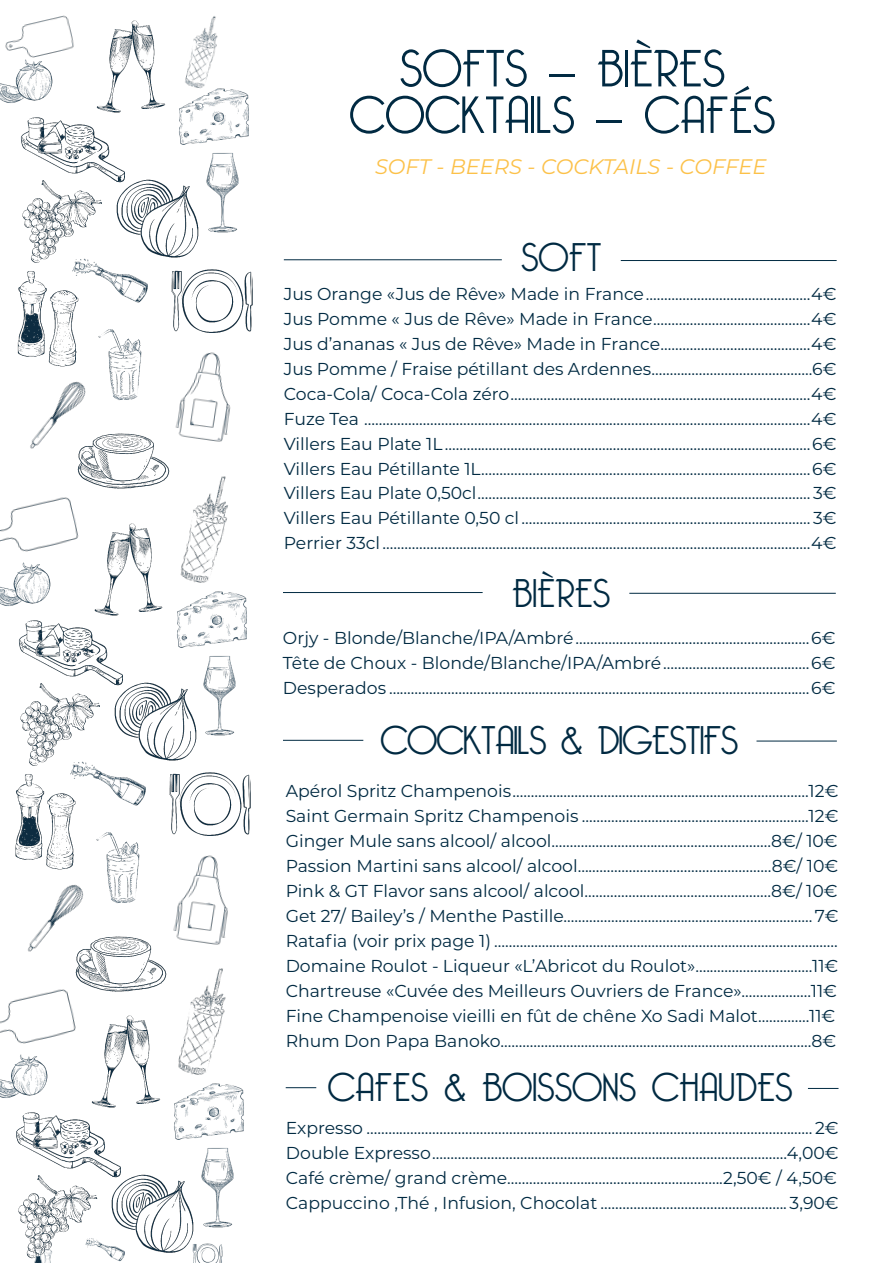
<style>
.page{position:relative;width:893px;height:1263px;background:#fff}
.page>*{position:absolute;margin:0;border:0;box-sizing:border-box;transform-origin:0 0}
.t1{font:300 51px/46.5px "Bellerose";color:#012a42;text-align:center}
.t2{font:300 39px "Bellerose";color:#012a42}
.t3{font:300 39px "Bellerose";letter-spacing:-.02em;color:#012a42}
.t4{font:italic 21px "Montserrat";color:#fcc149}
.t5{font:17.25px/24.9px "Montserrat";color:#012a42;text-align:justify}
</style>
<div class="page">
<img style="left:21px;top:120px;width:89px;height:36px">
<img style="left:17px;top:288px;width:59px;height:58px">
<img style="left:171px;top:269px;width:82px;height:62px">
<img style="left:112px;top:434px;width:35px;height:55px">
<img style="left:0;top:94px;width:57px;height:27px">
<img style="left:17px;top:346px;width:113px;height:142px">
<img style="left:188px;top:16px;width:30px;height:52px">
<img style="left:79px;top:333px;width:63px;height:82px">
<img style="left:175px;top:331px;width:76px;height:107px">
<img style="left:104px;top:151px;width:107px;height:135px">
<img style="left:175px;top:68px;width:74px;height:98px">
<img style="left:18px;top:156px;width:97px;height:132px">
<img style="left:177px;top:135px;width:72px;height:113px">
<img style="left:67px;top:227px;width:85px;height:106px">
<img style="left:81px;top:20px;width:100px;height:109px">
<img style="left:0;top:15px;width:90px;height:79px">
<img style="left:19px;top:623px;width:89px;height:36px">
<img style="left:15px;top:791px;width:59px;height:58px">
<img style="left:169px;top:772px;width:82px;height:62px">
<img style="left:0;top:599px;width:54px;height:25px">
<img style="left:15px;top:849px;width:108px;height:142px">
<img style="left:126px;top:438px;width:102px;height:133px">
<img style="left:77px;top:836px;width:63px;height:82px">
<img style="left:173px;top:834px;width:76px;height:96px">
<img style="left:101px;top:654px;width:108px;height:135px">
<img style="left:173px;top:571px;width:74px;height:98px">
<img style="left:16px;top:659px;width:97px;height:132px">
<img style="left:175px;top:638px;width:72px;height:113px">
<img style="left:64px;top:730px;width:85px;height:106px">
<img style="left:78px;top:506px;width:101px;height:126px">
<img style="left:0;top:455px;width:100px;height:144px">
<img style="left:16px;top:1115px;width:89px;height:36px">
<img style="left:207px;top:1243px;width:16px;height:20px">
<img style="left:0;top:1090px;width:52px;height:26px">
<img style="left:123px;top:930px;width:164px;height:159px">
<img style="left:99px;top:1146px;width:108px;height:117px">
<img style="left:170px;top:1063px;width:78px;height:98px">
<img style="left:18px;top:1151px;width:93px;height:112px">
<img style="left:172px;top:1130px;width:76px;height:113px">
<img style="left:82px;top:1222px;width:44px;height:41px">
<img style="left:76px;top:998px;width:100px;height:126px">
<img style="left:0;top:947px;width:97px;height:143px">
<hr style="left:284px;top:259px;width:218px;height:1px;background:#012a42">
<hr style="left:621px;top:260px;width:216px;height:1px;background:#012a42">
<hr style="left:283px;top:592px;width:200px;height:1px;background:#012a42">
<hr style="left:629px;top:593px;width:207px;height:1px;background:#012a42">
<hr style="left:283px;top:740px;width:80px;height:1px;background:#012a42">
<hr style="left:756px;top:741px;width:81px;height:1px;background:#012a42">
<hr style="left:286px;top:1087px;width:30px;height:1px;background:#012a42">
<hr style="left:808px;top:1088px;width:30px;height:1px;background:#012a42">
<h1 class="t1" style="left:349px;top:47px;width:428px">SOFTS — BIÈRES<br>COCKTAILS — CAFÉS</h1>
<p class="t4" style="left:375px;top:153px;width:393px">SOFT - BEERS - COCKTAILS - COFFEE</p>
<h2 class="t2" style="left:521px;top:235px;width:82px">SOFT</h2>
<p class="t5" style="left:284px;top:281px;width:554px">Jus Orange «Jus de Rêve» Made in France.............................................4€ Jus Pomme « Jus de Rêve» Made in France...........................................4€ Jus d’ananas « Jus de Rêve» Made in France.........................................4€ Jus Pomme / Fraise pétillant des Ardennes............................................6€ Coca-Cola/ Coca-Cola zéro..................................................................................4€ Fuze Tea ..........................................................................................................................4€ Villers Eau Plate 1L....................................................................................................6€ Villers Eau Pétillante 1L..........................................................................................6€ Villers Eau Plate 0,50cl........................................................................................... 3€ Villers Eau Pétillante 0,50 cl ............................................................................... 3€ Perrier 33cl .....................................................................................................................4€</p>
<h2 class="t2" style="left:512px;top:571px;width:99px">BIÈRES</h2>
<p class="t5" style="left:283px;top:625px;width:554px">Orjy - Blonde/Blanche/IPA/Ambré................................................................6€ Tête de Choux - Blonde/Blanche/IPA/Ambré........................................6€ Desperados ...................................................................................................................6€</p>
<h2 class="t3" style="left:380px;top:718px;width:359px">COCKTAILS &amp; DIGESTIFS</h2>
<p class="t5" style="left:286px;top:778px;width:554px;text-align:left">Apérol Spritz Champenois.................................................................................12€ Saint Germain Spritz Champenois ..............................................................12€ Ginger Mule sans alcool/ alcool............................................................8€/ 10€ Passion Martini sans alcool/ alcool.....................................................8€/ 10€ Pink &amp; GT Flavor sans alcool/ alcool...................................................8€/ 10€ Get 27/ Bailey’s / Menthe Pastille....................................................................7€ Ratafi a (voir prix page 1) ..............................................................................................<br>Domaine Roulot - Liqueur «L’Abricot du Roulot»................................11€ Chartreuse «Cuvée des Meilleurs Ouvriers de France»...................11€ Fine Champenoise vieilli en fût de chêne Xo Sadi Malot..............11€ Rhum Don Papa Banoko.....................................................................................8€</p>
<h2 class="t2" style="left:328px;top:1065px;width:466px">CAFES &amp; BOISSONS CHAUDES</h2>
<p class="t5" style="left:286px;top:1115px;width:554px">Expresso .......................................................................................................................... 2€ Double Expresso.................................................................................................4,00€ Café crème/ grand crème...........................................................2,50€ / 4,50€ Cappuccino ,Thé , Infusion, Chocolat ................................................... 3,90€</p>
</div>
